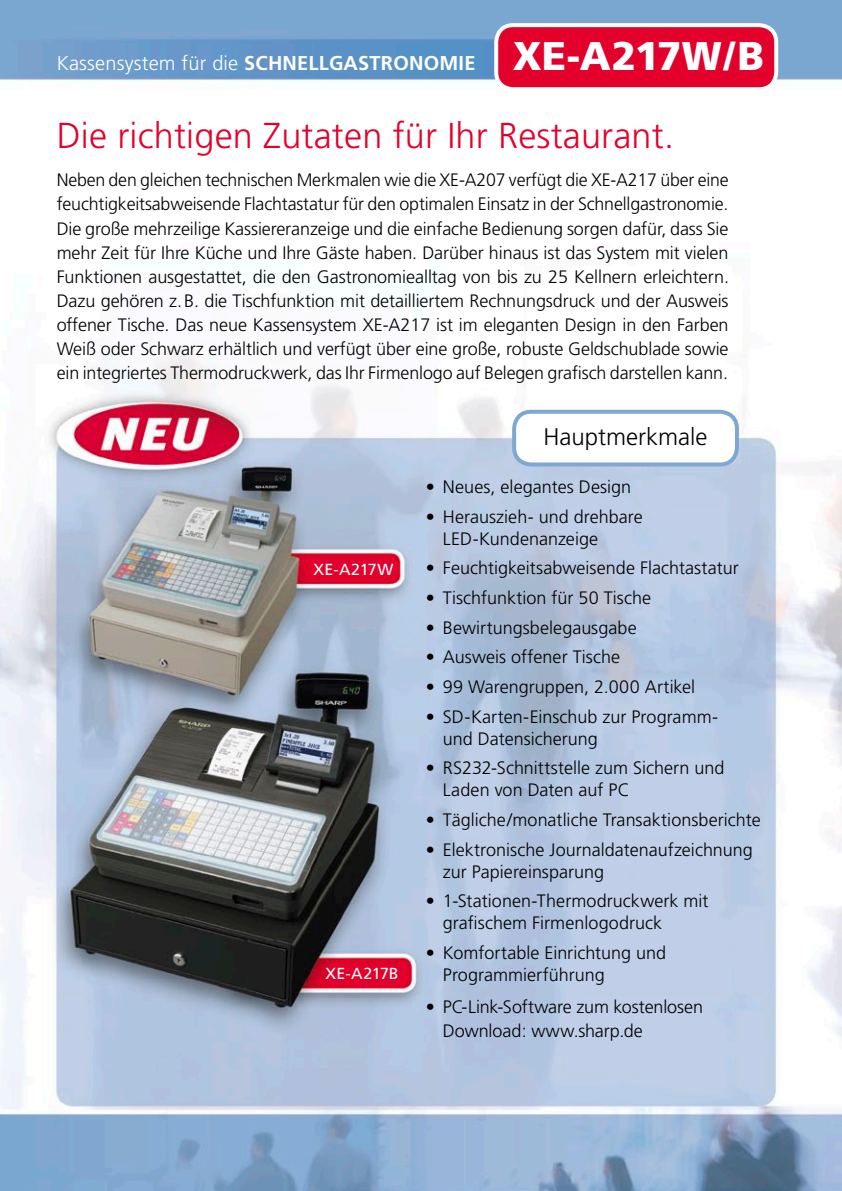
<style>
.page{position:relative;width:842px;height:1191px;background:#fff}
.page>*{position:absolute;margin:0;border:0;box-sizing:border-box;transform-origin:0 0}
.t1{font:300 36px "Frutiger";letter-spacing:.005em;color:#e3002b}
.t2{font:300 24px "Frutiger";color:#000}
.t3{font:300 20px "Frutiger";letter-spacing:.01em;color:#fff}
.t4{font:300 18px/24px "Frutiger";color:#000}
.t5{font:16px "Frutiger";letter-spacing:.01em;color:#fff}
.s1{font-weight:700}
.s2{font-weight:900;font-size:40px}
</style>
<div class="page">
<img style="left:0;top:0;width:842px;height:1191px">
<div style="left:514px;top:412px;width:223px;height:52px;background:#fff;border-radius:17px"></div>
<div style="left:512px;top:410px;width:227px;height:56px;border:4px solid #7ea8d1;border-radius:17px"></div>
<div style="left:496px;top:25px;width:280px;height:64px;background:#e3002b;border-radius:17px"></div>
<div style="left:494px;top:23px;width:284px;height:68px;border:4px solid #fff;border-radius:17px"></div>
<p class="t3" style="left:57px;top:51px;width:709px">Kassensystem für die <span class="s1">SCHNELLGASTRONOMIE</span> <span class="s2">XE-A217W/B</span></p>
<h1 class="t1" style="left:57px;top:115px;width:619px">Die richtigen Zutaten für Ihr Restaurant.</h1>
<p class="t4" style="left:57px;top:168px;width:674px;text-align:justify">Neben den gleichen technischen Merkmalen wie die XE-A207 verfügt die XE-A217 über eine feuchtigkeitsabweisende Flachtastatur für den optimalen Einsatz in der Schnellgastronomie.<br>Die große mehrzeilige Kassiereranzeige und die einfache Bedienung sorgen dafür, dass Sie mehr Zeit für Ihre Küche und Ihre Gäste haben. Darüber hinaus ist das System mit vielen Funktionen ausgestattet, die den Gastronomiealltag von bis zu 25 Kellnern erleichtern.<br>Dazu gehören z. B. die Tischfunktion mit detailliertem Rechnungsdruck und der Ausweis offener Tische. Das neue Kassensystem XE-A217 ist im eleganten Design in den Farben Weiß oder Schwarz erhältlich und verfügt über eine große, robuste Geldschublade sowie ein integriertes Thermodruckwerk, das Ihr Firmenlogo auf Belegen grafisch darstellen kann.</p>
<p class="t5" style="left:313px;top:560px;width:82px">XE-A217W</p>
<p class="t5" style="left:325px;top:964px;width:75px">XE-A217B</p>
<h2 class="t2" style="left:543px;top:423px;width:165px">Hauptmerkmale</h2>
<p class="t4" style="left:426px;top:475px;width:207px">• Neues, elegantes Design</p>
<p class="t4" style="left:443px;top:505px;width:201px;line-height:22px;text-indent:-17px">• Herauszieh- und drehbare<br>LED-Kundenanzeige</p>
<p class="t4" style="left:426px;top:556px;width:314px">• Feuchtigkeitsabweisende Flachtastatur</p>
<p class="t4" style="left:426px;top:586px;width:227px">• Tischfunktion für 50 Tische</p>
<p class="t4" style="left:426px;top:615px;width:212px">• Bewirtungsbelegausgabe</p>
<p class="t4" style="left:426px;top:645px;width:196px">• Ausweis offener Tische</p>
<p class="t4" style="left:426px;top:675px;width:271px">• 99 Warengruppen, 2.000 Artikel</p>
<p class="t4" style="left:443px;top:705px;width:277px;line-height:22px;text-indent:-17px">• SD-Karten-Einschub zur Programm&shy;und Datensicherung</p>
<p class="t4" style="left:443px;top:757px;width:283px;line-height:22px;text-indent:-17px">• RS232-Schnittstelle zum Sichern und<br>Laden von Daten auf PC</p>
<p class="t4" style="left:426px;top:808px;width:336px">• Tägliche/monatliche Transaktionsberichte</p>
<p class="t4" style="left:443px;top:838px;width:311px;line-height:22px;text-indent:-17px">• Elektronische Journaldatenaufzeichnung zur Papiereinsparung</p>
<p class="t4" style="left:443px;top:890px;width:267px;line-height:22px;text-indent:-17px">• 1-Stationen-Thermodruckwerk mit grafischem Firmenlogodruck</p>
<p class="t4" style="left:443px;top:942px;width:225px;line-height:22px;text-indent:-17px">• Komfortable Einrichtung und<br>Programmierführung</p>
<p class="t4" style="left:443px;top:994px;width:262px;text-indent:-17px">• PC-Link-Software zum kostenlosen<br>Download: www.sharp.de</p>
</div>
